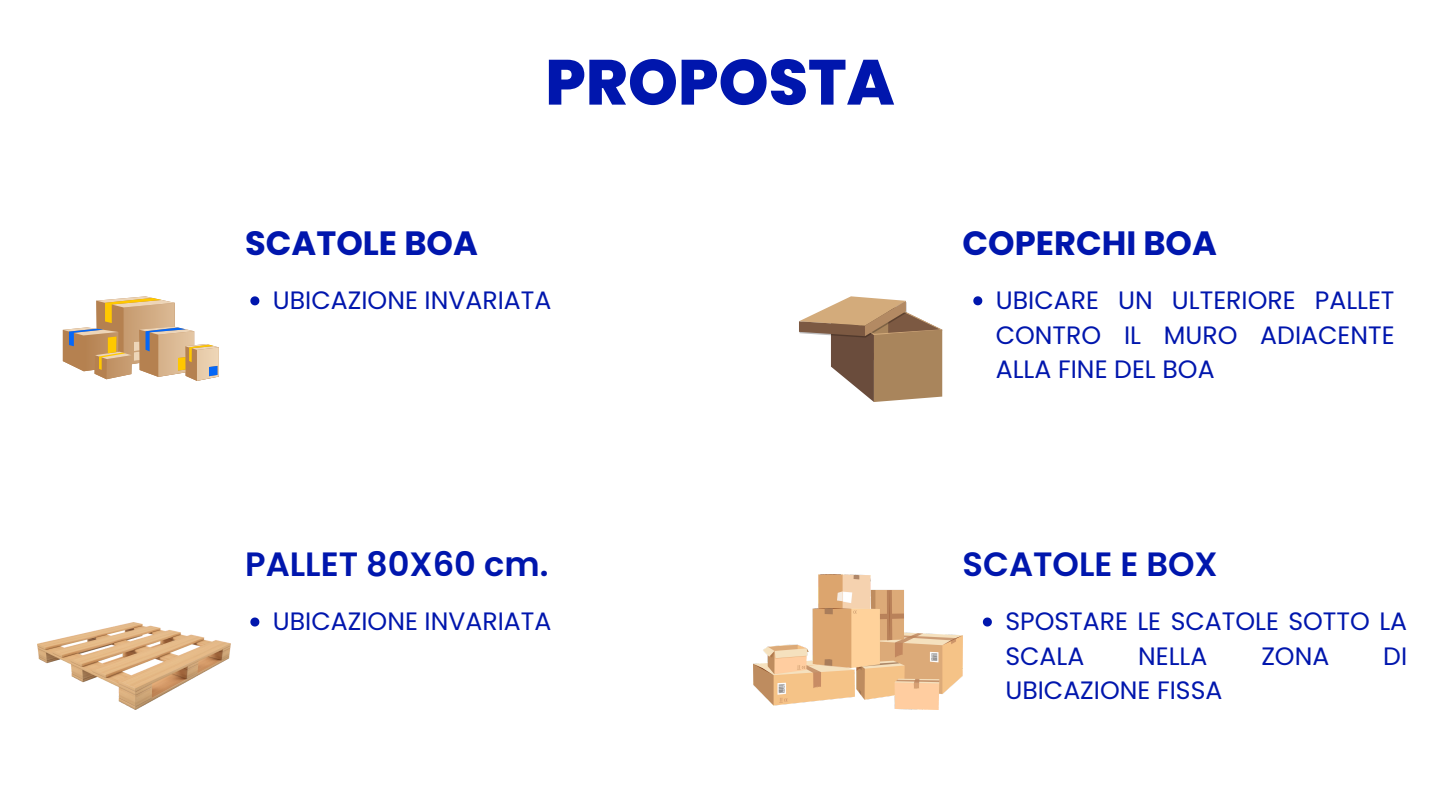
<style>
.page{position:relative;width:1440px;height:810px;background:#fff}
.page>*{position:absolute;margin:0;border:0;box-sizing:border-box;transform-origin:0 0}
.t1{font:800 63.7px "Poppins";color:#0016ad}
.t2{font:600 33.7px "Poppins";color:#0016ad}
.t3{font:700 33.7px "Poppins";color:#0016ad}
.t4{font:25.1px/34.5px "Poppins";color:#0016ad;text-align:justify}
</style>
<div class="page">
<svg style="left:63px;top:296px;width:156px;height:85px"></svg>
<svg style="left:799px;top:296px;width:143px;height:106px"></svg>
<img style="left:38px;top:622px;width:192px;height:87px">
<img style="left:754px;top:575px;width:209px;height:135px">
<svg style="left:250px;top:296px;width:9px;height:9px"></svg>
<svg style="left:973px;top:296px;width:9px;height:9px"></svg>
<svg style="left:250px;top:618px;width:9px;height:9px"></svg>
<svg style="left:983px;top:618px;width:9px;height:9px"></svg>
<h2 class="t3" style="left:245px;top:219px;width:234px">SCATOLE BOA</h2>
<p class="t1" style="left:545px;top:38px;width:351px">PROPOSTA</p>
<p class="t3" style="left:963px;top:220px;width:256px">COPERCHI BOA</p>
<h3 class="t4" style="left:273px;top:283px;width:280px">UBICAZIONE INVARIATA</h3>
<p class="t4" style="left:996px;top:283px;width:400px">UBICARE UN ULTERIORE PALLET CONTRO IL MURO ADIACENTE ALLA FINE DEL BOA</p>
<p class="t2" style="left:245px;top:540px;width:305px">PALLET 80X60 cm.</p>
<p class="t2" style="left:963px;top:540px;width:257px">SCATOLE E BOX</p>
<p class="t4" style="left:273px;top:604px;width:280px">UBICAZIONE INVARIATA</p>
<p class="t4" style="left:1005px;top:604px;width:403px">SPOSTARE LE SCATOLE SOTTO LA<br>SCALA</p>
<p class="t4" style="left:1138px;top:639px;width:71px">NELLA</p>
<p class="t4" style="left:1261px;top:639px;width:69px">ZONA</p>
<p class="t4" style="left:1383px;top:639px;width:25px">DI</p>
<p class="t4" style="left:1005px;top:673px;width:219px">UBICAZIONE FISSA</p>
</div>
